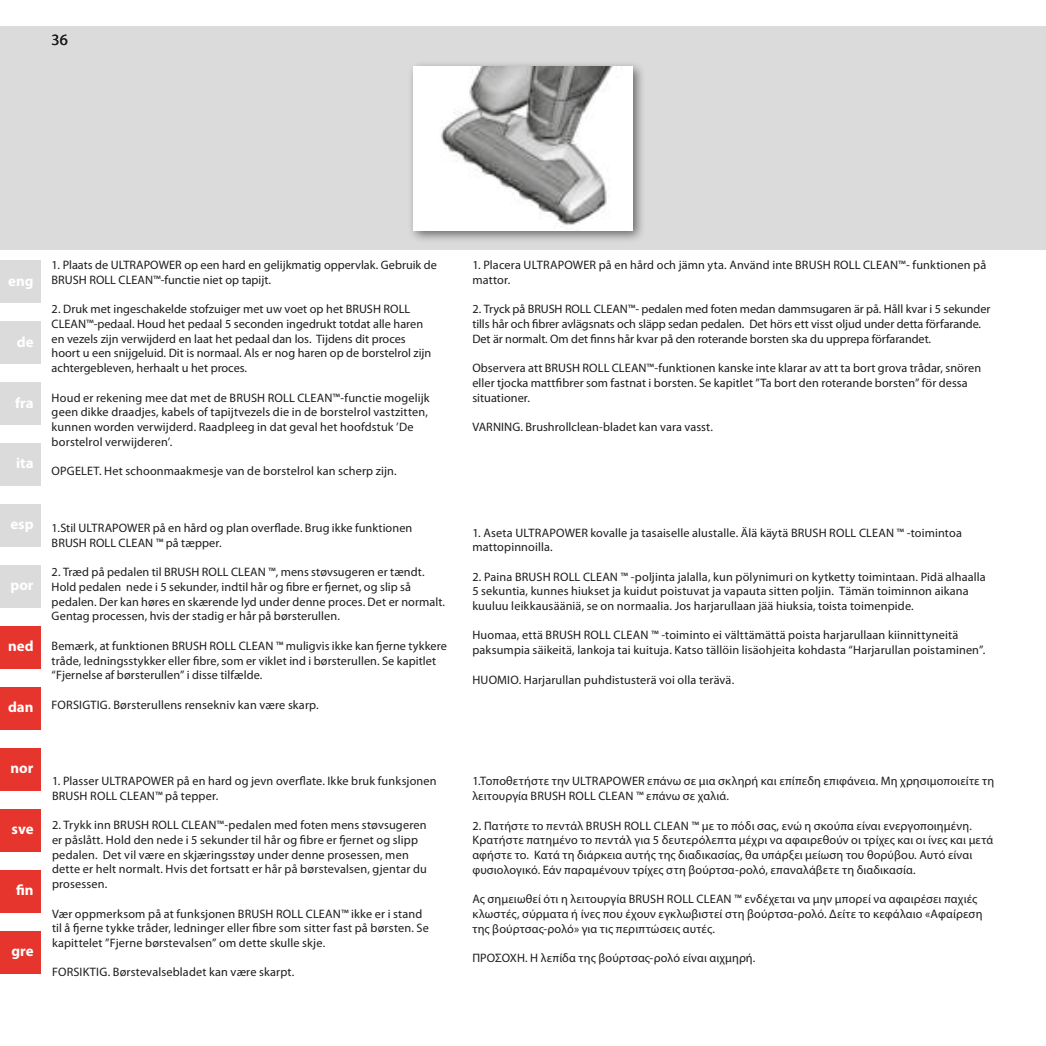
<style>
.page{position:relative;width:1046px;height:1046px;background:#fff}
.page>*{position:absolute;margin:0;border:0;box-sizing:border-box;transform-origin:0 0}
.t1{font:15.75px "Myriad Pro";color:#1d1d1b}
.t2{font:700 14.88px "Myriad Pro";color:#fff}
.t3{font:12.25px/14.7px "Myriad Pro";letter-spacing:.01em;color:#1d1d1b}
</style>
<div class="page">
<div style="left:0;top:27px;width:1046px;height:223px;background:#dbdbdb"></div>
<svg style="left:411px;top:64px;width:231px;height:176px"></svg>
<img style="left:414px;top:67px;width:218px;height:163px">
<div style="left:0;top:260px;width:41px;height:43px;background:#dbdbdb"></div>
<div style="left:0;top:321px;width:41px;height:43px;background:#dbdbdb"></div>
<div style="left:0;top:382px;width:41px;height:43px;background:#dbdbdb"></div>
<div style="left:0;top:443px;width:41px;height:43px;background:#dbdbdb"></div>
<div style="left:0;top:504px;width:41px;height:43px;background:#dbdbdb"></div>
<div style="left:0;top:565px;width:41px;height:43px;background:#dbdbdb"></div>
<div style="left:0;top:626px;width:41px;height:43px;background:#e6352c"></div>
<div style="left:0;top:687px;width:41px;height:43px;background:#e6352c"></div>
<div style="left:0;top:748px;width:41px;height:43px;background:#e6352c"></div>
<div style="left:0;top:809px;width:41px;height:43px;background:#e6352c"></div>
<div style="left:0;top:870px;width:41px;height:43px;background:#e6352c"></div>
<div style="left:0;top:931px;width:41px;height:43px;background:#e6352c"></div>
<p class="t1" style="left:52px;top:31px;width:18px">36</p>
<p class="t2" style="left:8px;top:272px;width:27px">eng</p>
<p class="t2" style="left:17px;top:333px;width:18px">de</p>
<p class="t2" style="left:15px;top:394px;width:20px">fra</p>
<p class="t2" style="left:16px;top:455px;width:19px">ita</p>
<p class="t2" style="left:10px;top:516px;width:25px">esp</p>
<p class="t2" style="left:10px;top:577px;width:25px">por</p>
<p class="t2" style="left:8px;top:638px;width:27px">ned</p>
<p class="t2" style="left:8px;top:699px;width:27px">dan</p>
<p class="t3" style="left:52px;top:258px;width:387px">1. Plaats de ULTRAPOWER op een hard en gelijkmatig oppervlak. Gebruik de<br>BRUSH ROLL CLEAN™-functie niet op tapijt.</p>
<p class="t3" style="left:52px;top:302px;width:381px">2. Druk met ingeschakelde stofzuiger met uw voet op het BRUSH ROLL CLEAN™-pedaal. Houd het pedaal 5 seconden ingedrukt totdat alle haren en vezels zijn verwijderd en laat het pedaal dan los. Tijdens dit proces hoort u een snijgeluid. Dit is normaal. Als er nog haren op de borstelrol zijn achtergebleven, herhaalt u het proces.</p>
<p class="t3" style="left:52px;top:390px;width:379px">Houd er rekening mee dat met de BRUSH ROLL CLEAN™-functie mogelijk geen dikke draadjes, kabels of tapijtvezels die in de borstelrol vastzitten, kunnen worden verwijderd. Raadpleeg in dat geval het hoofdstuk ’De borstelrol verwijderen’.</p>
<p class="t3" style="left:52px;top:464px;width:347px">OPGELET. Het schoonmaakmesje van de borstelrol kan scherp zijn.</p>
<p class="t3" style="left:52px;top:521px;width:362px">1.Stil ULTRAPOWER på en hård og plan overflade. Brug ikke funktionen<br>BRUSH ROLL CLEAN ™ på tæpper.</p>
<p class="t3" style="left:52px;top:565px;width:395px">2. Træd på pedalen til BRUSH ROLL CLEAN ™, mens støvsugeren er tændt.<br>Hold pedalen nede i 5 sekunder, indtil hår og fibre er fjernet, og slip så pedalen. Der kan høres en skærende lyd under denne proces. Det er normalt.<br>Gentag processen, hvis der stadig er hår på børsterullen.</p>
<p class="t3" style="left:52px;top:638px;width:397px">Bemærk, at funktionen BRUSH ROLL CLEAN ™ muligvis ikke kan fjerne tykkere tråde, ledningsstykker eller fibre, som er viklet ind i børsterullen. Se kapitlet “Fjernelse af børsterullen” i disse tilfælde.</p>
<p class="t3" style="left:52px;top:697px;width:269px">FORSIGTIG. Børsterullens rensekniv kan være skarp.</p>
<p class="t2" style="left:11px;top:760px;width:24px">nor</p>
<p class="t2" style="left:12px;top:821px;width:23px">sve</p>
<p class="t2" style="left:16px;top:881px;width:19px">fin</p>
<p class="t2" style="left:11px;top:942px;width:24px">gre</p>
<p class="t3" style="left:52px;top:774px;width:386px">1. Plasser ULTRAPOWER på en hard og jevn overflate. Ikke bruk funksjonen<br>BRUSH ROLL CLEAN™ på tepper.</p>
<p class="t3" style="left:52px;top:818px;width:376px">2. Trykk inn BRUSH ROLL CLEAN™-pedalen med foten mens støvsugeren er påslått. Hold den nede i 5 sekunder til hår og fibre er fjernet og slipp pedalen. Det vil være en skjæringsstøy under denne prosessen, men dette er helt normalt. Hvis det fortsatt er hår på børstevalsen, gjentar du prosessen.</p>
<p class="t3" style="left:52px;top:906px;width:378px">Vær oppmerksom på at funksjonen BRUSH ROLL CLEAN™ ikke er i stand til å fjerne tykke tråder, ledninger eller fibre som sitter fast på børsten. Se kapittelet ”Fjerne børstevalsen” om dette skulle skje.</p>
<p class="t3" style="left:52px;top:965px;width:244px">FORSIKTIG. Børstevalsebladet kan være skarpt.</p>
<p class="t3" style="left:472px;top:258px;width:515px">1. Placera ULTRAPOWER på en hård och jämn yta. Använd inte BRUSH ROLL CLEAN™- funktionen på mattor.</p>
<p class="t3" style="left:472px;top:302px;width:519px">2. Tryck på BRUSH ROLL CLEAN™- pedalen med foten medan dammsugaren är på. Håll kvar i 5 sekunder tills hår och fibrer avlägsnats och släpp sedan pedalen. Det hörs ett visst oljud under detta förfarande.<br>Det är normalt. Om det finns hår kvar på den roterande borsten ska du upprepa förfarandet.</p>
<p class="t3" style="left:472px;top:361px;width:510px">Observera att BRUSH ROLL CLEAN™-funktionen kanske inte klarar av att ta bort grova trådar, snören eller tjocka mattfibrer som fastnat i borsten. Se kapitlet ”Ta bort den roterande borsten” för dessa situationer.</p>
<p class="t3" style="left:472px;top:419px;width:242px">VARNING. Brushrollclean-bladet kan vara vasst.</p>
<p class="t3" style="left:472px;top:525px;width:491px">1. Aseta ULTRAPOWER kovalle ja tasaiselle alustalle. Älä käytä BRUSH ROLL CLEAN ™ -toimintoa mattopinnoilla.</p>
<p class="t3" style="left:472px;top:569px;width:515px">2. Paina BRUSH ROLL CLEAN ™ -poljinta jalalla, kun pölynimuri on kytketty toimintaan. Pidä alhaalla<br>5 sekuntia, kunnes hiukset ja kuidut poistuvat ja vapauta sitten poljin. Tämän toiminnon aikana kuuluu leikkausääniä, se on normaalia. Jos harjarullaan jää hiuksia, toista toimenpide.</p>
<p class="t3" style="left:472px;top:628px;width:514px">Huomaa, että BRUSH ROLL CLEAN ™ -toiminto ei välttämättä poista harjarullaan kiinnittyneitä paksumpia säikeitä, lankoja tai kuituja. Katso tällöin lisäohjeita kohdasta “Harjarullan poistaminen”.</p>
<p class="t3" style="left:472px;top:672px;width:263px">HUOMIO. Harjarullan puhdistusterä voi olla terävä.</p>
<p class="t3" style="left:472px;top:774px;width:523px">1.Τοποθετήστε την ULTRAPOWER επάνω σε μια σκληρή και επίπεδη επιφάνεια. Μη χρησιμοποιείτε τη λειτουργία BRUSH ROLL CLEAN ™ επάνω σε χαλιά.</p>
<p class="t3" style="left:472px;top:818px;width:522px">2. Πατήστε το πεντάλ BRUSH ROLL CLEAN ™ με το πόδι σας, ενώ η σκούπα είναι ενεργοποιημένη.<br>Κρατήστε πατημένο το πεντάλ για 5 δευτερόλεπτα μέχρι να αφαιρεθούν οι τρίχες και οι ίνες και μετά αφήστε το. Κατά τη διάρκεια αυτής της διαδικασίας, θα υπάρξει μείωση του θορύβου. Αυτό είναι φυσιολογικό. Εάν παραμένουν τρίχες στη βούρτσα-ρολό, επαναλάβετε τη διαδικασία.</p>
<p class="t3" style="left:472px;top:892px;width:511px">Ας σημειωθεί ότι η λειτουργία BRUSH ROLL CLEAN ™ ενδέχεται να μην μπορεί να αφαιρέσει παχιές κλωστές, σύρματα ή ίνες που έχουν εγκλωβιστεί στη βούρτσα-ρολό. Δείτε το κεφάλαιο «Αφαίρεση της βούρτσας-ρολό» για τις περιπτώσεις αυτές.</p>
<p class="t3" style="left:472px;top:950px;width:284px">ΠΡΟΣΟΧΗ. Η λεπίδα της βούρτσας-ρολό είναι αιχμηρή.</p>
</div>
